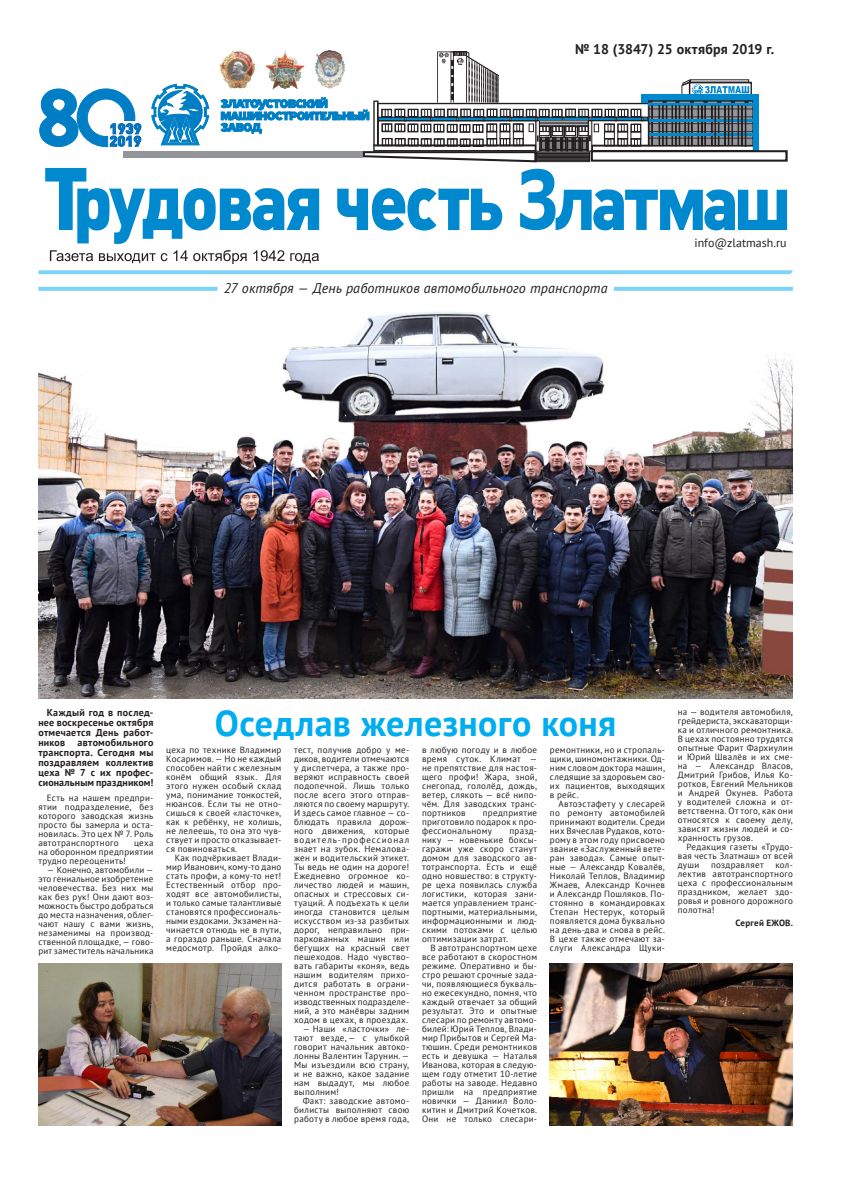
<style>
.page{position:relative;width:842px;height:1191px;background:#fff}
.page>*{position:absolute;margin:0;border:0;box-sizing:border-box;transform-origin:0 0}
.t1{font:700 36px "PT Sans";letter-spacing:.01em;color:#00aeef}
.t2{font:italic 14px "PT Sans";letter-spacing:.005em;color:#231f20}
.t3{font:700 14px "PT Sans";color:#231f20}
.t4{font:12px "PT Sans";color:#231f20}
.t5{font:700 10px/10px "PT Sans";letter-spacing:.02em;color:#231f20;text-align:justify}
.t6{font:9px/9px "PT Sans";letter-spacing:.03em;color:#231f20;text-align:justify}
.t7{font:700 9px "PT Sans";letter-spacing:.025em;color:#231f20}
</style>
<div class="page">
<hr style="left:39px;top:271px;width:753px;height:3px;background:#7cd3f6">
<svg style="left:50px;top:250px;width:269px;height:14px"></svg>
<svg style="left:39px;top:50px;width:748px;height:194px"></svg>
<img style="left:314px;top:50px;width:31px;height:38px">
<img style="left:265px;top:50px;width:40px;height:39px">
<img style="left:219px;top:51px;width:37px;height:38px">
<img style="left:38px;top:311px;width:755px;height:387px">
<img style="left:550px;top:963px;width:243px;height:162px">
<img style="left:38px;top:963px;width:243px;height:162px">
<svg style="left:38px;top:287px;width:755px;height:4px"></svg>
<div style="left:217px;top:283px;width:397px;height:9px;background:#fff"></div>
<h2 class="t3" style="left:575px;top:40px;width:201px">№ 18 (3847) 25 октября 2019 г.</h2>
<h2 class="t2" style="left:224px;top:279px;width:385px">27 октября — День работников автомобильного транспорта</h2>
<h3 class="t4" style="left:694px;top:235px;width:93px">info@zlatmash.ru</h3>
<p class="t5" style="left:38px;top:707px;width:117px;text-indent:9px">Каждый год в послед‑ нее воскресенье октября отмечается День работ‑ ников автомобильного транспорта. Сегодня мы поздравляем коллектив цеха № 7 с их профес‑ сиональным праздником!</p>
<p class="t6" style="left:38px;top:793px;width:117px;text-indent:9px">Есть на нашем предпри&shy;ятии подразделение, без которого заводская жизнь просто бы замерла и оста&shy;новилась. Это цех № 7. Роль автотранспортного</p>
<p class="t6" style="left:38px;top:838px;width:117px;text-indent:96px">цеха на оборонном предприятии трудно переоценить!</p>
<p class="t6" style="left:38px;top:865px;width:117px;text-indent:9px">— Конечно, автомобили — это гениальное изобретение человечества. Без них мы как без рук! Они дают воз&shy;можность быстро добраться до места назначения, облег&shy;чают нашу с вами жизнь, незаменимы на производ&shy;ственной площадке, — гово&shy;рит заместитель начальника</p>
<h1 class="t1" style="left:215px;top:699px;width:403px">Оседлав железного коня</h1>
<p class="t6" style="left:166px;top:745px;width:117px">цеха по технике Владимир Косаримов. — Но не каждый способен найти с железным конём общий язык. Для этого нужен особый склад ума, понимание тонкостей, нюансов. Если ты не отно&shy;сишься к своей «ласточке», как к ребёнку, не холишь, не лелеешь, то она это чув&shy;ствует и просто отказывает&shy;ся повиноваться.</p>
<p class="t6" style="left:166px;top:853px;width:117px;text-indent:9px">Как подчёркивает Влади&shy;мир Иванович, кому-то дано стать профи, а кому-то нет!<br>Естественный отбор про&shy;ходят все автомобилисты, и только самые талантливые становятся профессиональ&shy;ными ездоками. Экзамен на&shy;чинается отнюдь не в пути, а гораздо раньше. Сначала медосмотр. Пройдя алко-</p>
<p class="t6" style="left:294px;top:745px;width:117px">тест, получив добро у ме&shy;диков, водители отмечаются у диспетчера, а также про&shy;веряют исправность своей подопечной. Лишь только после всего этого отправ&shy;ляются по своему маршруту.<br>И здесь самое главное — со&shy;блюдать правила дорож&shy;ного движения, которые во ди тель-про фес сио нал знает на зубок. Немалова&shy;жен и водительский этикет.<br>Ты ведь не один на дороге!<br>Ежедневно огромное ко&shy;личество людей и машин, опасных и стрессовых си&shy;туаций. А подъехать к цели иногда становится целым искусством из-за разбитых дорог, неправильно при&shy;паркованных машин или бегущих на красный свет пешеходов. Надо чувство&shy;вать габариты «коня», ведь нашим водителям прихо&shy;дится работать в ограни&shy;ченном пространстве про&shy;изводственных подразделе&shy;ний, а это манёвры задним ходом в цехах, в проездах.</p>
<p class="t6" style="left:294px;top:1024px;width:117px;text-indent:9px">— Наши «ласточки» ле&shy;тают везде, — с улыбкой говорит начальник автоко&shy;лонны Валентин Тарунин. — Мы изъездили всю страну, и не важно, какое задание нам выдадут, мы любое выполним!</p>
<p class="t6" style="left:294px;top:1096px;width:117px;text-indent:9px">Факт: заводские автомо&shy;билисты выполняют свою работу в любое время года,</p>
<p class="t6" style="left:422px;top:745px;width:117px">в любую погоду и в любое время суток. Климат — не препятствие для настоя&shy;щего профи! Жара, зной, снегопад, гололёд, дождь, ветер, слякоть — всё нипо&shy;чём. Для заводских транс&shy;портников</p>
<p class="t6" style="left:422px;top:808px;width:117px;text-indent:61px">предприятие приготовило подарок к про&shy;фессиональному</p>
<p class="t6" style="left:422px;top:826px;width:117px;text-indent:88px">празд&shy;нику — новенькие боксы&shy;гаражи уже скоро станут домом для заводского ав&shy;тотранспорта. Есть и ещё одно новшество: в структу&shy;ре цеха появилась служба логистики, которая зани&shy;мается управлением транс&shy;портными, материальными, информационными и люд&shy;скими потоками с целью оптимизации затрат.</p>
<p class="t6" style="left:422px;top:943px;width:117px;text-indent:9px">В автотранспортном цехе все работают в скоростном режиме. Оперативно и бы&shy;стро решают срочные зада&shy;чи, появляющиеся букваль&shy;но ежесекундно, помня, что каждый отвечает за общий результат. Это и опытные слесари по ремонту автомо&shy;билей: Юрий Теплов, Влади&shy;мир Прибытов и Сергей Ма&shy;тюшин. Среди ремонтников есть и девушка — Наталья Иванова, которая в следую&shy;щем году отметит 10-летие работы на заводе. Недавно пришли на предприятие новички — Даниил Воло&shy;китин и Дмитрий Кочетков.<br>Они не только слесари-</p>
<p class="t6" style="left:550px;top:745px;width:117px">ремонтники, но и стропаль&shy;щики, шиномонтажники. Од&shy;ним словом доктора машин, следящие за здоровьем сво&shy;их пациентов, выходящих в рейс.</p>
<p class="t6" style="left:550px;top:799px;width:117px;text-indent:9px">Автоэстафету у слесарей по ремонту автомобилей принимают водители. Среди них Вячеслав Рудаков, кото&shy;рому в этом году присвоено звание «Заслуженный вете&shy;ран завода». Самые опыт&shy;ные — Александр Ковалёв, Николай Теплов, Владимир Жмаев, Александр Кочнев и Александр Пошляков. По&shy;стоянно в командировках Степан Нестерук, который появляется дома буквально на день-два и снова в рейс.<br>В цехе также отмечают за&shy;слуги Александра Щуки-</p>
<p class="t6" style="left:678px;top:707px;width:117px">на — водителя автомобиля, грейдериста, экскаваторщи&shy;ка и отличного ремонтника.<br>В цехах постоянно трудятся опытные Фарит Фархиулин и Юрий Швалёв и их сме&shy;на — Александр Власов, Дмитрий Грибов, Илья Ко&shy;ротков, Евгений Мельников и Андрей Окунев. Работа у водителей сложна и от&shy;ветственна. От того, как они относятся к своему делу, зависят жизни людей и со&shy;хранность грузов.</p>
<p class="t6" style="left:678px;top:842px;width:117px;text-indent:9px">Редакция газеты «Трудо&shy;вая честь Златмаш» от всей души</p>
<p class="t6" style="left:678px;top:860px;width:117px;text-indent:97px">кол&shy;лектив автотранспортного цеха с профессиональным праздником, желает здо&shy;ровья и ровного дорожного полотна!</p>
<p class="t7" style="left:735px;top:917px;width:59px">Сергей ЕЖОВ.</p>
<p class="t6" style="left:711px;top:860px;width:54px">поздравляет</p>
</div>
